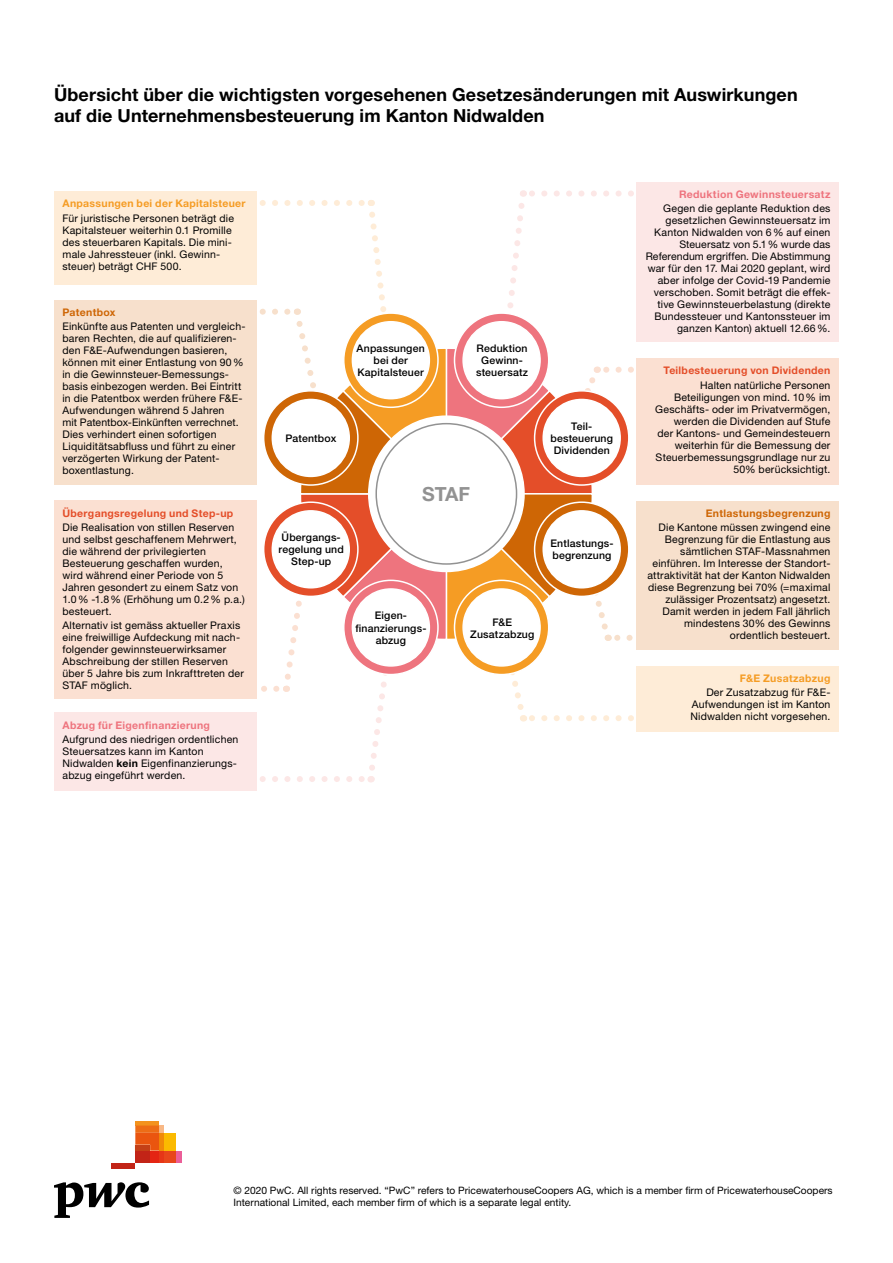
<style>
.page{position:relative;width:893px;height:1263px;background:#fff}
.page>*{position:absolute;margin:0;border:0;box-sizing:border-box;transform-origin:0 0}
.t1{font:700 19.5px "Helvetica Neue LT Std";color:#929292}
.t2{font:700 18px/21.6px "Helvetica Neue LT Std";letter-spacing:.005em;color:#000}
.t3{font:10.5px/12px "Helvetica Neue LT Std";letter-spacing:.02em;color:#000}
.t4{font:500 10.5px/12px "Helvetica Neue LT Std";letter-spacing:.015em;color:#000;text-align:center}
.t5{font:700 10.5px "Helvetica Neue LT Std";letter-spacing:.025em;color:#e44e29}
.t6{font:700 10.5px "Helvetica Neue LT Std";letter-spacing:.025em;color:#ee747e}
.t7{font:700 10.5px "Helvetica Neue LT Std";letter-spacing:.03em;color:#f59c24}
.t8{font:700 10.5px "Helvetica Neue LT Std";letter-spacing:.025em;color:#ce6605}
.t9{font:10.2px/12px "Helvetica Neue LT Std";color:#000}
.s1{font-weight:700}
</style>
<div class="page">
<svg style="left:54px;top:1182px;width:95px;height:36px"></svg>
<div style="left:176px;top:1151px;width:6px;height:11px;background:#eb5e98"></div>
<div style="left:159px;top:1125px;width:5px;height:8px;background:#f8b886"></div>
<hr style="left:135px;top:1121px;width:24px;height:4px;background:#f3931e">
<div style="left:164px;top:1133px;width:12px;height:18px;background:#fbba00"></div>
<div style="left:164px;top:1151px;width:12px;height:11px;background:#e8461b"></div>
<div style="left:159px;top:1133px;width:5px;height:18px;background:#f18907"></div>
<div style="left:159px;top:1151px;width:5px;height:11px;background:#e63617"></div>
<svg style="left:135px;top:1125px;width:24px;height:26px"></svg>
<div style="left:150px;top:1151px;width:9px;height:11px;background:#e42513"></div>
<div style="left:135px;top:1145px;width:15px;height:6px;background:#c44017"></div>
<div style="left:135px;top:1151px;width:15px;height:11px;background:#c22417"></div>
<div style="left:112px;top:1162px;width:23px;height:6px;background:#c22417"></div>
<svg style="left:78px;top:190px;width:738px;height:592px"></svg>
<div style="left:369px;top:416px;width:155px;height:155px;background:#fff;border-radius:50%"></div>
<svg style="left:454px;top:313px;width:95px;height:94px;background:#f0868e"></svg>
<div style="left:454px;top:312px;width:95px;height:96px;border:2px solid #fff;border-radius:50%"></div>
<div style="left:463px;top:322px;width:77px;height:77px;background:#fff;border-radius:50%"></div>
<div style="left:462px;top:321px;width:79px;height:78px;border:2px solid #fff;border-radius:50%"></div>
<svg style="left:535px;top:391px;width:94px;height:94px;background:#e66140"></svg>
<div style="left:534px;top:390px;width:96px;height:96px;border:2px solid #fff;border-radius:50%"></div>
<div style="left:543px;top:399px;width:77px;height:77px;background:#fff;border-radius:50%"></div>
<div style="left:542px;top:399px;width:79px;height:78px;border:2px solid #fff;border-radius:50%"></div>
<svg style="left:454px;top:580px;width:95px;height:94px;background:#f6a83f"></svg>
<div style="left:454px;top:580px;width:95px;height:95px;border:2px solid #fff;border-radius:50%"></div>
<div style="left:463px;top:589px;width:77px;height:77px;background:#fff;border-radius:50%"></div>
<div style="left:462px;top:588px;width:79px;height:79px;border:2px solid #fff;border-radius:50%"></div>
<svg style="left:535px;top:502px;width:94px;height:94px;background:#d37721"></svg>
<div style="left:534px;top:501px;width:96px;height:96px;border:2px solid #fff;border-radius:50%"></div>
<div style="left:543px;top:511px;width:77px;height:77px;background:#fff;border-radius:50%"></div>
<div style="left:542px;top:510px;width:79px;height:78px;border:2px solid #fff;border-radius:50%"></div>
<svg style="left:344px;top:313px;width:94px;height:94px;background:#f6a73c"></svg>
<div style="left:343px;top:312px;width:96px;height:96px;border:2px solid #fff;border-radius:50%"></div>
<div style="left:352px;top:322px;width:77px;height:77px;background:#fff;border-radius:50%"></div>
<div style="left:352px;top:321px;width:78px;height:78px;border:2px solid #fff;border-radius:50%"></div>
<svg style="left:264px;top:391px;width:94px;height:94px;background:#d37721"></svg>
<div style="left:263px;top:390px;width:96px;height:96px;border:2px solid #fff;border-radius:50%"></div>
<div style="left:272px;top:399px;width:77px;height:77px;background:#fff;border-radius:50%"></div>
<div style="left:272px;top:399px;width:78px;height:78px;border:2px solid #fff;border-radius:50%"></div>
<svg style="left:344px;top:580px;width:94px;height:94px;background:#ef838c"></svg>
<div style="left:343px;top:580px;width:96px;height:95px;border:2px solid #fff;border-radius:50%"></div>
<div style="left:352px;top:589px;width:77px;height:77px;background:#fff;border-radius:50%"></div>
<div style="left:352px;top:588px;width:78px;height:79px;border:2px solid #fff;border-radius:50%"></div>
<svg style="left:264px;top:502px;width:94px;height:94px;background:#e76241"></svg>
<div style="left:263px;top:501px;width:96px;height:96px;border:2px solid #fff;border-radius:50%"></div>
<div style="left:272px;top:511px;width:77px;height:77px;background:#fff;border-radius:50%"></div>
<div style="left:272px;top:510px;width:78px;height:78px;border:2px solid #fff;border-radius:50%"></div>
<div style="left:54px;top:191px;width:202px;height:93px;background:#feecd7"></div>
<div style="left:54px;top:300px;width:202px;height:185px;background:#f7e0cc"></div>
<div style="left:54px;top:500px;width:202px;height:199px;background:#fbe0d2"></div>
<div style="left:54px;top:713px;width:202px;height:78px;background:#fce7e6"></div>
<div style="left:637px;top:182px;width:202px;height:160px;background:#fce7e6"></div>
<div style="left:637px;top:358px;width:202px;height:127px;background:#fbe0d2"></div>
<div style="left:637px;top:501px;width:202px;height:148px;background:#f7e0cc"></div>
<div style="left:637px;top:666px;width:202px;height:65px;background:#feecd7"></div>
<h2 class="t2" style="left:54px;top:83px;width:745px">Übersicht über die wichtigsten vorgesehenen Gesetzesänderungen mit Auswirkungen auf die Unternehmensbesteuerung im Kanton Nidwalden</h2>
<p class="t7" style="left:63px;top:197px;width:185px">Anpassungen bei der Kapitalsteuer</p>
<p class="t3" style="left:63px;top:212px;width:173px">Für juristische Personen beträgt die Kapitalsteuer weiterhin 0.1 Promille des steuerbaren Kapitals. Die mini&shy;male Jahressteuer (inkl. Gewinn&shy;steuer) beträgt CHF 500.</p>
<p class="t8" style="left:63px;top:306px;width:55px">Patentbox</p>
<p class="t3" style="left:63px;top:320px;width:184px">Einkünfte aus Patenten und vergleich&shy;baren Rechten, die auf qualifizieren&shy;den F&amp;E-Aufwendungen basieren, können mit einer Entlastung von 90% in die Gewinnsteuer-Bemessungs&shy;basis einbezogen werden. Bei Eintritt in die Patentbox werden frühere F&amp;E-Aufwendungen während 5 Jahren<br>mit Patentbox-Einkünften verrechnet.<br>Dies verhindert einen sofortigen Liquiditätsabfluss und führt zu einer verzögerten Wirkung der Patent&shy;boxentlastung.</p>
<p class="t5" style="left:63px;top:506px;width:172px">Übergangsregelung und Step-up</p>
<p class="t3" style="left:63px;top:521px;width:184px">Die Realisation von stillen Reserven und selbst geschaffenem Mehrwert, die während der privilegierten<br>Besteuerung geschaffen wurden, wird während einer Periode von 5<br>Jahren gesondert zu einem Satz von<br>1.0% -1.8% (Erhöhung um 0.2% p.a.) besteuert.</p>
<p class="t3" style="left:63px;top:619px;width:183px">Alternativ ist gemäss aktueller Praxis eine freiwillige Aufdeckung mit nach&shy;folgender gewinnsteuerwirksamer Abschreibung der stillen Reserven über 5 Jahre bis zum Inkrafttreten der STAF möglich.</p>
<p class="t6" style="left:63px;top:719px;width:149px">Abzug für Eigenfinanzierung</p>
<p class="t3" style="left:63px;top:733px;width:177px">Aufgrund des niedrigen ordentlichen<br>Steuersatzes kann im Kanton<br>Nidwalden <span class="s1">kein</span> Eigenfinanzierungs&shy;abzug eingeführt werden.</p>
<p class="t4" style="left:357px;top:342px;width:70px">Anpassungen bei der<br>Kapitalsteuer</p>
<p class="t4" style="left:476px;top:342px;width:54px">Reduktion<br>Gewinn&shy;steuersatz</p>
<p class="t4" style="left:286px;top:432px;width:52px">Patentbox</p>
<h1 class="t1" style="left:422px;top:482px;width:49px">STAF</h1>
<p class="t4" style="left:550px;top:420px;width:64px">Teil&shy;besteuerung<br>Dividenden</p>
<p class="t4" style="left:279px;top:531px;width:67px">Übergangs&shy;regelung und<br>Step-up</p>
<p class="t4" style="left:550px;top:537px;width:65px;text-align:left">Entlastungs&shy;begrenzung</p>
<p class="t4" style="left:355px;top:610px;width:73px">Eigen&shy;finanzierungs&shy;abzug</p>
<p class="t4" style="left:470px;top:616px;width:66px">F&amp;E<br>Zusatzabzug</p>
<p class="t6" style="left:679px;top:188px;width:153px">Reduktion Gewinnsteuersatz</p>
<p class="t3" style="left:646px;top:202px;width:186px;text-align:right">Gegen die geplante Reduktion des gesetzlichen Gewinnsteuersatz im Kanton Nidwalden von 6% auf einen Steuersatz von 5.1% wurde das Referendum ergriffen. Die Abstimmung war für den 17. Mai 2020 geplant, wird aber infolge der Covid-19 Pandemie verschoben. Somit beträgt die effek&shy;tive Gewinnsteuerbelastung (direkte Bundessteuer und Kantonssteuer im ganzen Kanton) aktuell 12.66%.</p>
<p class="t5" style="left:663px;top:364px;width:169px">Teilbesteuerung von Dividenden</p>
<p class="t3" style="left:655px;top:379px;width:177px;text-align:right">Halten natürliche Personen<br>Beteiligungen von mind. 10% im<br>Geschäfts- oder im Privatvermögen, werden die Dividenden auf Stufe<br>der Kantons- und Gemeindesteuern weiterhin für die Bemessung der<br>Steuerbemessungsgrundlage nur zu<br>50% berücksichtigt.</p>
<p class="t8" style="left:706px;top:507px;width:126px">Entlastungsbegrenzung</p>
<p class="t3" style="left:647px;top:521px;width:185px;text-align:right">Die Kantone müssen zwingend eine Begrenzung für die Entlastung aus sämtlichen STAF-Massnahmen einführen. Im Interesse der Standort&shy;attraktivität hat der Kanton Nidwalden diese Begrenzung bei 70% (=maximal zulässiger Prozentsatz) angesetzt.<br>Damit werden in jedem Fall jährlich mindestens 30% des Gewinns ordentlich besteuert.</p>
<p class="t7" style="left:740px;top:671px;width:92px">F&amp;E Zusatzabzug</p>
<p class="t3" style="left:690px;top:686px;width:141px;text-align:justify;text-indent:16px">Der Zusatzabzug für F&amp;E-Aufwendungen ist im Kanton Nidwalden nicht vorgesehen.</p>
<p class="t9" style="left:233px;top:1184px;width:601px">© 2020 PwC. All rights reserved. “PwC” refers to PricewaterhouseCoopers AG, which is a member firm of PricewaterhouseCoopers<br>International Limited, each member firm of which is a separate legal entity.</p>
</div>
